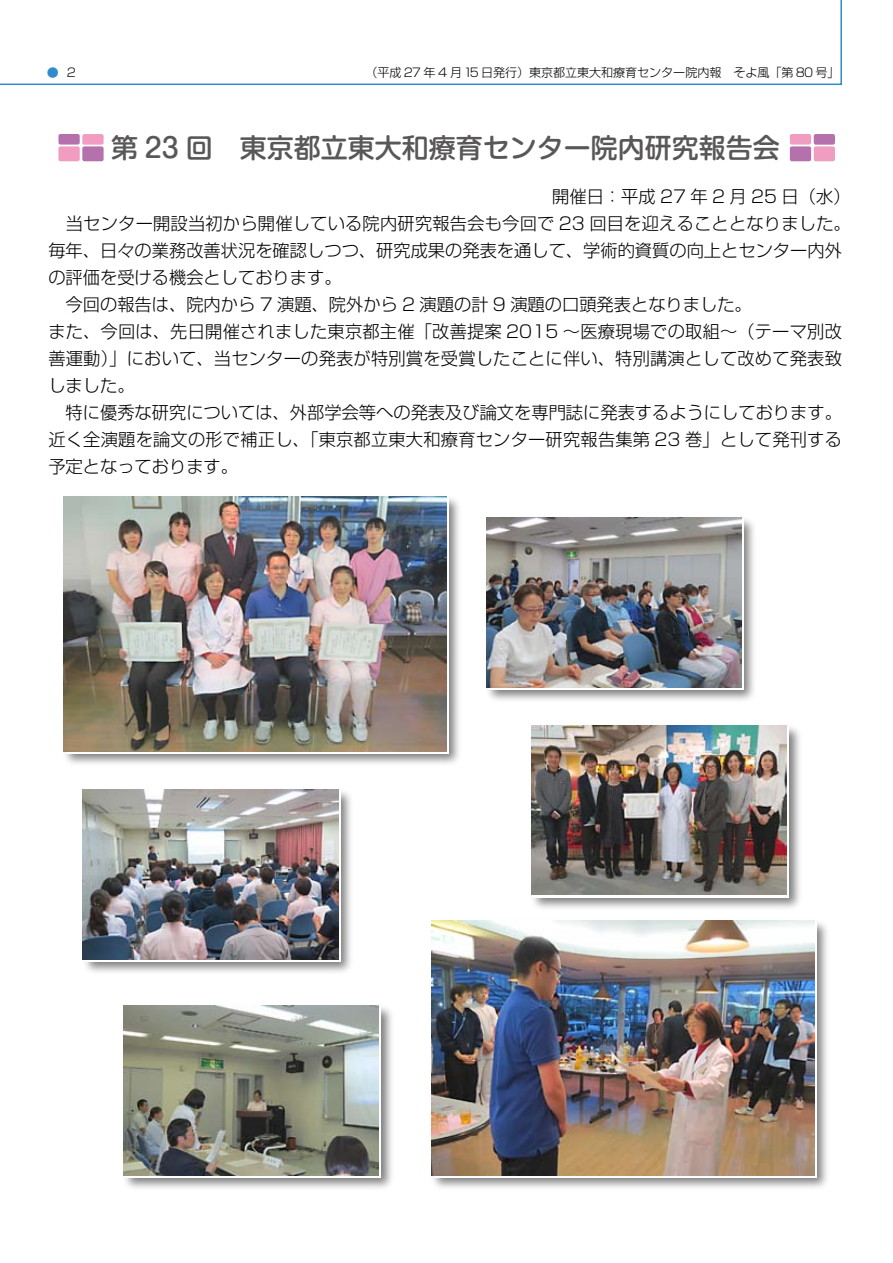
<style>
.page{position:relative;width:893px;height:1263px;background:#fff}
.page>*{position:absolute;margin:0;border:0;box-sizing:border-box;transform-origin:0 0}
.t1{font:500 27px "Shin M Go";color:#595757}
.t2{font:300 17.25px/27px "Shin Go";letter-spacing:.01em;color:#000}
.t3{font:300 12px "Shin Go";color:#000}
.t4{font:300 12px "Shin Go";color:#318bcc}
</style>
<div class="page">
<svg style="left:0;top:0;width:842px;height:85px"></svg>
<div style="left:62px;top:494px;width:402px;height:274px;background:#000;opacity:.5"></div>
<div style="left:430px;top:918px;width:402px;height:275px;background:#000;opacity:.5"></div>
<div style="left:122px;top:1003px;width:274px;height:188px;background:#000;opacity:.5"></div>
<div style="left:484px;top:515px;width:275px;height:188px;background:#000;opacity:.5"></div>
<div style="left:530px;top:723px;width:274px;height:188px;background:#000;opacity:.5"></div>
<img style="left:64px;top:496px;width:382px;height:255px">
<img style="left:432px;top:921px;width:382px;height:254px">
<img style="left:124px;top:1005px;width:255px;height:170px">
<img style="left:486px;top:517px;width:255px;height:170px">
<img style="left:531px;top:725px;width:256px;height:170px">
<div style="left:81px;top:787px;width:274px;height:188px;background:#000;opacity:.5"></div>
<img style="left:83px;top:789px;width:255px;height:170px">
<div style="left:58px;top:146px;width:22px;height:15px;background:#f19dc2;border-radius:2px"></div>
<div style="left:58px;top:134px;width:22px;height:11px;background:#b571ac;border-radius:2px"></div>
<div style="left:82px;top:146px;width:22px;height:15px;background:#b571ac;border-radius:2px"></div>
<div style="left:82px;top:134px;width:22px;height:11px;background:#f19dc2;border-radius:2px"></div>
<div style="left:790px;top:146px;width:21px;height:15px;background:#b571ac;border-radius:2px"></div>
<div style="left:790px;top:134px;width:21px;height:11px;background:#f19dc2;border-radius:2px"></div>
<div style="left:814px;top:146px;width:21px;height:15px;background:#f19dc2;border-radius:2px"></div>
<div style="left:814px;top:134px;width:21px;height:11px;background:#b571ac;border-radius:2px"></div>
<p class="t4" style="left:47px;top:65px;width:14px">●</p>
<p class="t3" style="left:365px;top:65px;width:476px">（平成 27 年 4 月15 日発行）東京都立東大和療育センター院内報　そよ風「第 80 号」</p>
<h1 class="t1" style="left:111px;top:128px;width:670px">第 23 回　東京都立東大和療育センター院内研究報告会</h1>
<p class="t2" style="left:48px;top:182px;width:804px;text-indent:504px">開催日：平成 27 年 2 月 25 日（水）　当センター開設当初から開催している院内研究報告会も今回で 23 回目を迎えることとなりました。毎年、日々の業務改善状況を確認しつつ、研究成果の発表を通して、学術的資質の向上とセンター内外の評価を受ける機会としております。<br>　今回の報告は、院内から 7 演題、院外から 2 演題の計 9 演題の口頭発表となりました。<br>また、今回は、先日開催されました東京都主催「改善提案 2015 ～医療現場での取組～（テーマ別改善運動）」において、当センターの発表が特別賞を受賞したことに伴い、特別講演として改めて発表致しました。<br>　特に優秀な研究については、外部学会等への発表及び論文を専門誌に発表するようにしております。近く全演題を論文の形で補正し、「東京都立東大和療育センター研究報告集第 23 巻」として発刊する予定となっております。</p>
</div>
